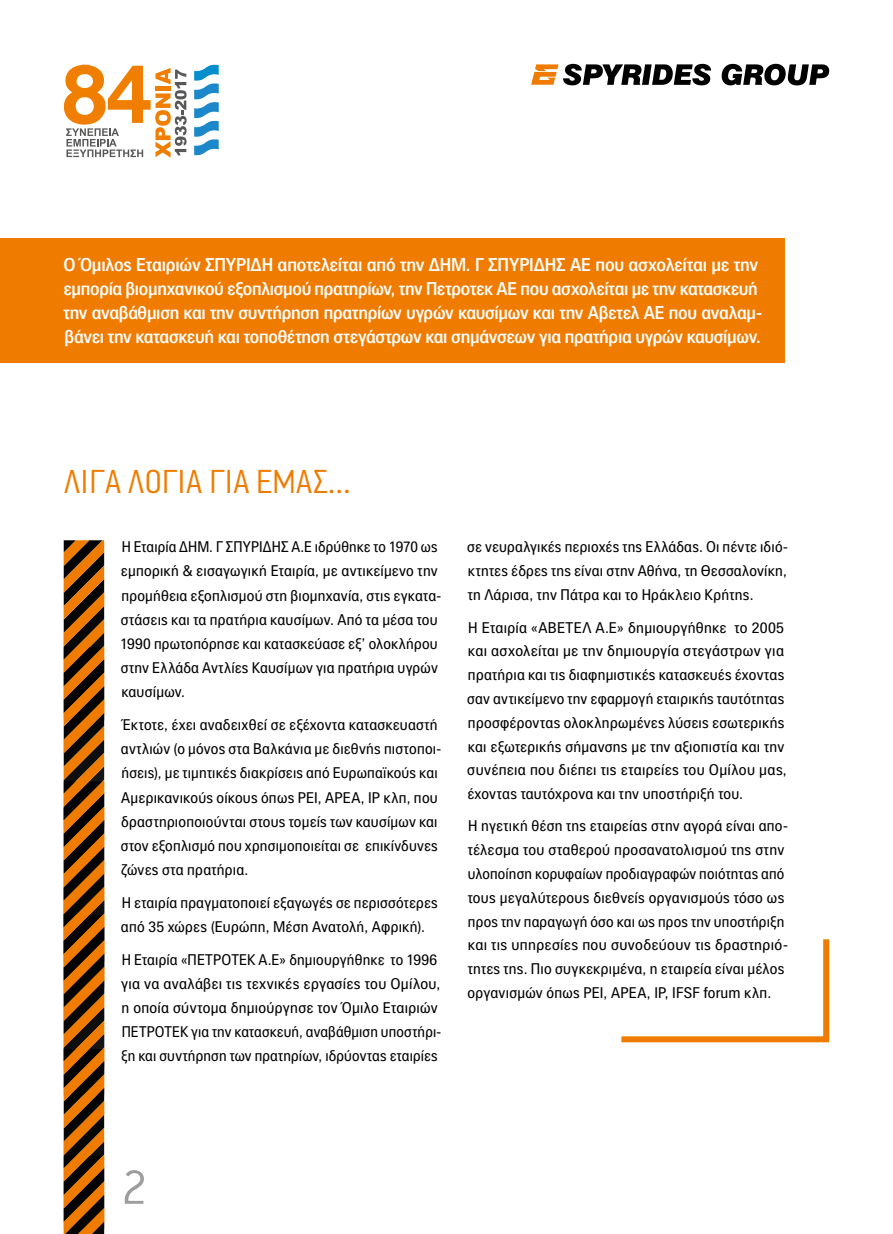
<style>
.page{position:relative;width:893px;height:1234px;background:#fff}
.page>*{position:absolute;margin:0;border:0;box-sizing:border-box;transform-origin:0 0}
.t1{font:300 54px "PF Premier Text";color:#9c9d9d}
.t2{font:300 37.5px "PF Premier Text";color:#ef7c00}
.t3{font:500 18px/24px "PF Paperback";letter-spacing:-.015em;color:#fff}
.t4{font:15px/24.2px "PF Paperback";letter-spacing:.015em;color:#000}
</style>
<div class="page">
<svg style="left:64px;top:540px;width:40px;height:693px;background:#7d4304"></svg>
<div style="left:0;top:238px;width:784px;height:124px;background:#ef7c00"></div>
<svg style="left:194px;top:65px;width:25px;height:90px"></svg>
<svg style="left:64px;top:64px;width:123px;height:94px"></svg>
<svg style="left:531px;top:64px;width:180px;height:21px"></svg>
<svg style="left:722px;top:64px;width:107px;height:21px"></svg>
<svg style="left:621px;top:939px;width:209px;height:104px"></svg>
<p class="t3" style="left:63px;top:252px;width:700px">Ο Όμιλος Εταιριών ΣΠΥΡΙΔΗ αποτελείται από την ΔΗΜ. Γ ΣΠΥΡΙΔΗΣ ΑΕ που ασχολείται με την εμπορία βιομηχανικού εξοπλισμού πρατηρίων, την Πετροτεκ ΑΕ που ασχολείται με την κατασκευή την αναβάθμιση και την συντήρηση πρατηρίων υγρών καυσίμων και την Αβετελ ΑΕ που αναλαμ&shy;βάνει την κατασκευή και τοποθέτηση στεγάστρων και σημάνσεων για πρατήρια υγρών καυσίμων.</p>
<h2 class="t2" style="left:64px;top:463px;width:289px">ΛΙΓΑ ΛΟΓΙΑ ΓΙΑ ΕΜΑΣ...</h2>
<p class="t4" style="left:120px;top:534px;width:323px">Η Εταιρία ΔΗΜ. Γ ΣΠΥΡΙΔΗΣ Α.Ε ιδρύθηκε το 1970 ως εμπορική &amp; εισαγωγική Εταιρία, με αντικείμενο την προμήθεια εξοπλισμού στη βιομηχανία, στις εγκατα&shy;στάσεις και τα πρατήρια καυσίμων. Από τα μέσα του 1990 πρωτοπόρησε και κατασκεύασε εξ’ ολοκλήρου στην Ελλάδα Αντλίες Καυσίμων για πρατήρια υγρών καυσίμων.</p>
<p class="t4" style="left:121px;top:712px;width:322px">Έκτοτε, έχει αναδειχθεί σε εξέχοντα κατασκευαστή αντλιών (ο μόνος στα Βαλκάνια με διεθνής πιστοποι&shy;ήσεις), με τιμητικές διακρίσεις από Ευρωπαϊκούς και Αμερικανικούς οίκους όπως PEI, APEA, IP κλπ, που δραστηριοποιούνται στους τομείς των καυσίμων και στον εξοπλισμό που χρησιμοποιείται σε επικίνδυνες ζώνες στα πρατήρια.</p>
<p class="t4" style="left:121px;top:889px;width:318px">Η εταιρία πραγματοποιεί εξαγωγές σε περισσότερες από 35 χώρες (Ευρώπη, Μέση Ανατολή, Αφρική).</p>
<p class="t4" style="left:121px;top:946px;width:322px">Η Εταιρία «ΠΕΤΡΟΤΕΚ Α.Ε» δημιουργήθηκε το 1996 για να αναλάβει τις τεχνικές εργασίες του Ομίλου, η οποία σύντομα δημιούργησε τον Όμιλο Εταιριών ΠΕΤΡΟΤΕΚ για την κατασκευή, αναβάθμιση υποστήρι&shy;ξη και συντήρηση των πρατηρίων, ιδρύοντας εταιρίες</p>
<p class="t4" style="left:467px;top:534px;width:322px;text-align:justify">σε νευραλγικές περιοχές της Ελλάδας. Οι πέντε ιδιό&shy;κτητες έδρες της είναι στην Αθήνα, τη Θεσσαλονίκη, τη Λάρισα, την Πάτρα και το Ηράκλειο Κρήτης.</p>
<p class="t4" style="left:467px;top:615px;width:321px;line-height:23.7px">Η Εταιρία «ΑΒΕΤΕΛ Α.Ε» δημιουργήθηκε το 2005 και ασχολείται με την δημιουργία στεγάστρων για πρατήρια και τις διαφημιστικές κατασκευές έχοντας σαν αντικείμενο την εφαρμογή εταιρικής ταυτότητας προσφέροντας ολοκληρωμένες λύσεις εσωτερικής και εξωτερικής σήμανσης με την αξιοπιστία και την συνέπεια που διέπει τις εταιρείες του Ομίλου μας, έχοντας ταυτόχρονα και την υποστήριξή του.</p>
<p class="t4" style="left:467px;top:813px;width:322px;line-height:23.7px">Η ηγετική θέση της εταιρείας στην αγορά είναι απο&shy;τέλεσμα του σταθερού προσανατολισμού της στην υλοποίηση κορυφαίων προδιαγραφών ποιότητας από τους μεγαλύτερους διεθνείς οργανισμούς τόσο ως προς την παραγωγή όσο και ως προς την υποστήριξη και τις υπηρεσίες που συνοδεύουν τις δραστηριό&shy;τητες της. Πιο συγκεκριμένα, η εταιρεία είναι μέλος οργανισμών όπως PEI, APEA, IP, IFSF forum κλπ.</p>
<h1 class="t1" style="left:121px;top:1160px;width:27px">2</h1>
</div>
